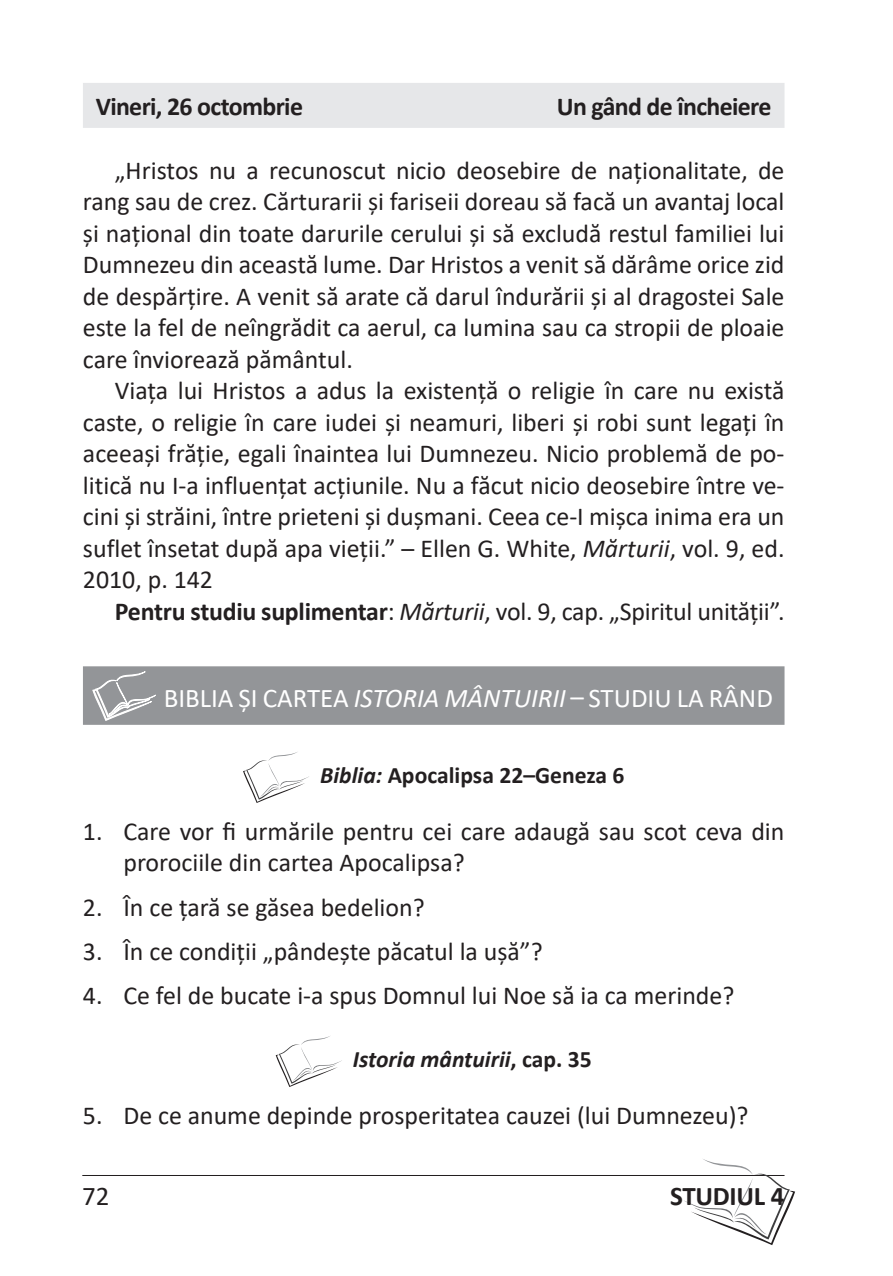
<style>
.page{position:relative;width:893px;height:1276px;background:#fff}
.page>*{position:absolute;margin:0;border:0;box-sizing:border-box;transform-origin:0 0}
.t1{font:27px "Calibri";color:#fff}
.t2{font:700 27px "Calibri";letter-spacing:-.01em;color:#231f20}
.t3{font:27px "Calibri";color:#231f20}
.t4{font:25.88px/31.5px "Calibri";color:#231f20;text-align:justify}
.t5{font:700 25.88px "Calibri";letter-spacing:-.025em;color:#231f20}
.t6{font:700 23.62px "Calibri";color:#231f20}
.t7{font:italic 700 23.62px "Calibri";color:#231f20}
.s1{font-style:italic}
.s2{font-weight:700}
.s3{font-style:normal}
</style>
<div class="page">
<hr style="left:82px;top:1175px;width:703px;height:1px;background:#231f20">
<svg style="left:684px;top:1159px;width:111px;height:86px"></svg>
<div style="left:83px;top:83px;width:702px;height:45px;background:#e6e7e9"></div>
<div style="left:83px;top:666px;width:702px;height:59px;background:#939598"></div>
<svg style="left:92px;top:671px;width:64px;height:50px"></svg>
<svg style="left:243px;top:752px;width:66px;height:51px"></svg>
<svg style="left:276px;top:1036px;width:66px;height:51px"></svg>
<p class="t5" style="left:96px;top:88px;width:209px">Vineri, 26 octombrie</p>
<p class="t5" style="left:557px;top:88px;width:216px">Un gând de încheiere</p>
<p class="t4" style="left:83px;top:154px;width:703px;text-indent:32px">„Hristos nu a recunoscut nicio deosebire de naționalitate, de rang sau de crez. Cărturarii și fariseii doreau să facă un avantaj local și național din toate darurile cerului și să excludă restul familiei lui Dumnezeu din această lume. Dar Hristos a venit să dărâme orice zid de despărțire. A venit să arate că darul îndurării și al dragostei Sale este la fel de neîngrădit ca aerul, ca lumina sau ca stropii de ploaie care înviorează pământul.</p>
<p class="t4" style="left:83px;top:374px;width:703px;text-indent:32px">Viața lui Hristos a adus la existență o religie în care nu există caste, o religie în care iudei și neamuri, liberi și robi sunt legați în aceeași frăție, egali înaintea lui Dumnezeu. Nicio problemă de po&shy;litică nu I-a influențat acțiunile. Nu a făcut nicio deosebire între ve&shy;cini și străini, între prieteni și dușmani. Ceea ce-I mișca inima era un suflet însetat după apa vieții.” – Ellen G. White, <span class="s1">Mărturii</span>, vol. 9, ed.<br>2010, p. 142</p>
<p class="t4" style="left:115px;top:594px;width:671px"><span class="s2">Pentru studiu suplimentar</span>: <span class="s1">Mărturii</span>, vol. 9, cap. „Spiritul unității”.</p>
<p class="t1" style="left:164px;top:679px;width:611px">BIBLIA ȘI CARTEA <span class="s1">ISTORIA MÂNTUIRII</span> – STUDIU LA RÂND</p>
<p class="t6" style="left:320px;top:758px;width:306px"><span class="s1">Biblia:</span> Apocalipsa 22–Geneza 6</p>
<p class="t4" style="left:123px;top:815px;width:663px;text-indent:-40px">1. Care vor fi urmările pentru cei care adaugă sau scot ceva din prorociile din cartea Apocalipsa?</p>
<p class="t4" style="left:83px;top:890px;width:343px">2. În ce țară se găsea bedelion?</p>
<p class="t4" style="left:83px;top:935px;width:461px">3. În ce condiții „pândește păcatul la uşă”?</p>
<p class="t4" style="left:83px;top:979px;width:653px">4. Ce fel de bucate i-a spus Domnul lui Noe să ia ca merinde?</p>
<p class="t7" style="left:353px;top:1042px;width:240px">Istoria mântuirii<span class="s3">, cap. 35</span></p>
<p class="t4" style="left:83px;top:1099px;width:667px">5. De ce anume depinde prosperitatea cauzei (lui Dumnezeu)?</p>
<p class="t3" style="left:82px;top:1177px;width:29px">72</p>
<p class="t2" style="left:670px;top:1177px;width:116px">STUDIUL 4</p>
</div>
